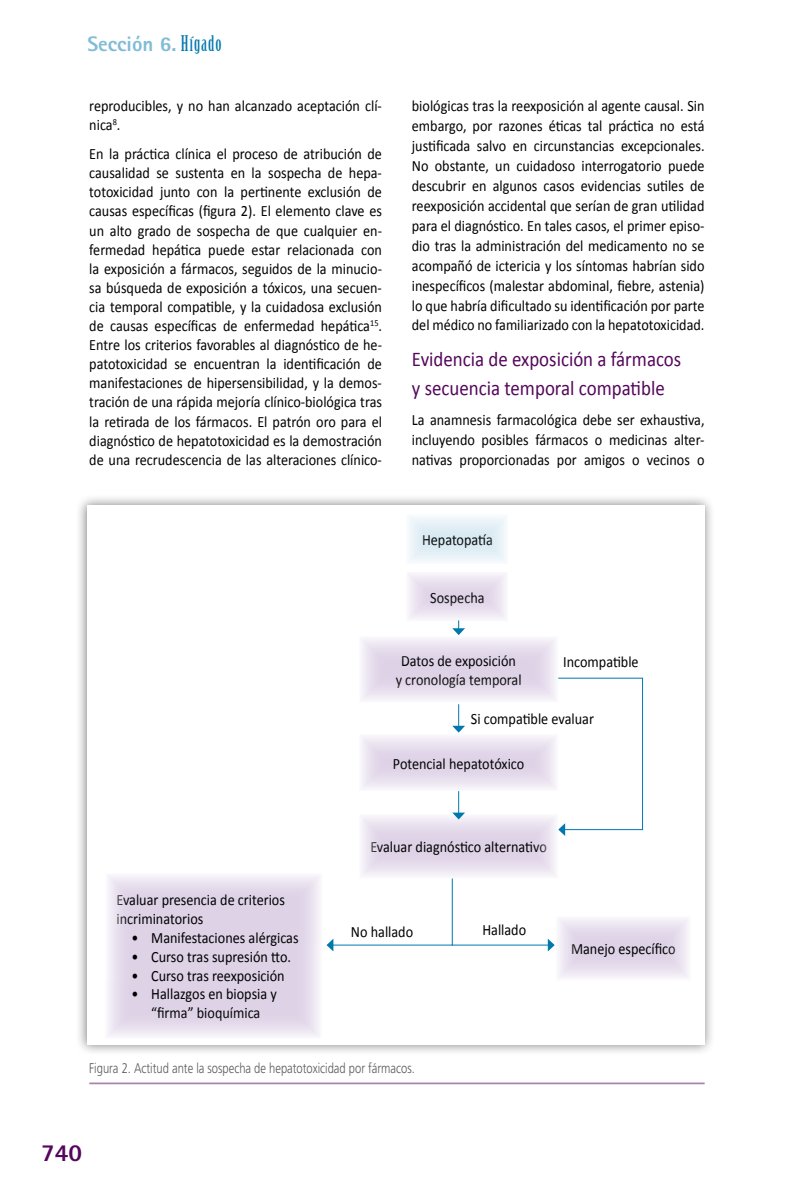
<style>
.page{position:relative;width:794px;height:1191px;background:#fff}
.page>*{position:absolute;margin:0;border:0;box-sizing:border-box;transform-origin:0 0}
.t1{font:800 24.5px "Rotis Sans Serif";color:#54075b}
.t2{font:21px/29.1px "Calibri";color:#54075b;scale:.9 1}
.t3{font:800 21px "Rotis Sans Serif";color:#80bcd6}
.t4{font:15.75px/19.1px "Calibri";color:#000;text-align:justify;scale:.9 1}
.t5{font:300 14px "Frutiger";color:#58595b;scale:.8 1}
.s1{font-family:"Birch Std";font-weight:400;color:#0078ae}
</style>
<div class="page">
<hr style="left:89px;top:1082px;width:615px;height:2px;background:#a983ad">
<div style="left:76px;top:494px;width:640px;height:561px;background:#000;opacity:.5"></div>
<div style="left:87px;top:505px;width:617px;height:539px;background:#fff"></div>
<svg style="left:409px;top:517px;width:97px;height:45px;fill:#e4f0f6"></svg>
<svg style="left:408px;top:574px;width:98px;height:45px;background:#e9e1ef"></svg>
<svg style="left:362px;top:639px;width:194px;height:61px;background:#e6ddec"></svg>
<svg style="left:362px;top:737px;width:194px;height:52px;background:#e7deed"></svg>
<svg style="left:362px;top:817px;width:194px;height:59px;background:#e6dded"></svg>
<svg style="left:559px;top:919px;width:129px;height:59px;background:#e6deed"></svg>
<svg style="left:108px;top:876px;width:212px;height:160px;background:#e2d7ea"></svg>
<svg style="left:452px;top:620px;width:13px;height:15px"></svg>
<svg style="left:452px;top:704px;width:13px;height:28px"></svg>
<svg style="left:452px;top:791px;width:13px;height:28px"></svg>
<svg style="left:558px;top:677px;width:85px;height:159px"></svg>
<svg style="left:326px;top:878px;width:127px;height:73px"></svg>
<hr style="left:452px;top:944px;width:97px;height:1px;background:#0078ae">
<svg style="left:548px;top:939px;width:6px;height:12px"></svg>
<h2 class="t3" style="left:87px;top:31px;width:136px">Sección 6. <span class="s1">Hígado</span></h2>
<p class="t4" style="left:89px;top:96px;width:327px">reproducibles, y no han alcanzado aceptación clí&shy;nica<sup>8</sup>.</p>
<p class="t4" style="left:89px;top:144px;width:327px">En la práctica clínica el proceso de atribución de causalidad se sustenta en la sospecha de hepa&shy;totoxicidad junto con la pertinente exclusión de causas específicas (figura 2). El elemento clave es un alto grado de sospecha de que cualquier en&shy;fermedad hepática puede estar relacionada con la exposición a fármacos, seguidos de la minucio&shy;sa búsqueda de exposición a tóxicos, una secuen&shy;cia temporal compatible, y la cuidadosa exclusión de causas específicas de enfermedad hepática<sup>15</sup>.<br>Entre los criterios favorables al diagnóstico de he&shy;patotoxicidad se encuentran la identificación de manifestaciones de hipersensibilidad, y la demos&shy;tración de una rápida mejoría clínico-biológica tras la retirada de los fármacos. El patrón oro para el diagnóstico de hepatotoxicidad es la demostración de una recrudescencia de las alteraciones clínico-</p>
<p class="t4" style="left:412px;top:96px;width:327px;line-height:19.9px">biológicas tras la reexposición al agente causal. Sin embargo, por razones éticas tal práctica no está justificada salvo en circunstancias excepcionales.<br>No obstante, un cuidadoso interrogatorio puede descubrir en algunos casos evidencias sutiles de reexposición accidental que serían de gran utilidad para el diagnóstico. En tales casos, el primer episo&shy;dio tras la administración del medicamento no se acompañó de ictericia y los síntomas habrían sido inespecíficos (malestar abdominal, fiebre, astenia) lo que habría dificultado su identificación por parte del médico no familiarizado con la hepatotoxicidad.</p>
<h2 class="t2" style="left:412px;top:344px;width:301px">Evidencia de exposición a fármacos y secuencia temporal compatible</h2>
<p class="t4" style="left:412px;top:410px;width:327px;line-height:19.9px">La anamnesis farmacológica debe ser exhaustiva, incluyendo posibles fármacos o medicinas alter&shy;nativas proporcionadas por amigos o vecinos o</p>
<p class="t4" style="left:422px;top:530px;width:80px">Hepatopatía</p>
<p class="t4" style="left:430px;top:588px;width:62px">Sospecha</p>
<p class="t4" style="left:396px;top:651px;width:141px;text-align:center">Datos de exposición<br>y cronología temporal</p>
<p class="t4" style="left:563px;top:652px;width:85px">Incompatible</p>
<p class="t4" style="left:471px;top:709px;width:138px">Si compatible evaluar</p>
<p class="t4" style="left:393px;top:754px;width:147px">Potencial hepatotóxico</p>
<p class="t4" style="left:116px;top:890px;width:189px">Evaluar presencia de criterios incriminatorios</p>
<p class="t4" style="left:131px;top:928px;width:187px">• Manifestaciones alérgicas</p>
<p class="t4" style="left:131px;top:947px;width:179px">• Curso tras supresión tto.</p>
<p class="t4" style="left:131px;top:965px;width:172px">• Curso tras reexposición</p>
<p class="t4" style="left:131px;top:984px;width:163px;text-align:center">• Hallazgos en biopsia y “firma” bioquímica</p>
<p class="t4" style="left:370px;top:837px;width:198px">Evaluar diagnóstico alternativo</p>
<p class="t4" style="left:351px;top:922px;width:71px">No hallado</p>
<p class="t4" style="left:482px;top:920px;width:50px">Hallado</p>
<p class="t5" style="left:89px;top:1059px;width:408px">Figura 2. Actitud ante la sospecha de hepatotoxicidad por fármacos.</p>
<p class="t4" style="left:571px;top:939px;width:118px">Manejo específico</p>
<h1 class="t1" style="left:41px;top:1136px;width:42px">740</h1>
</div>
